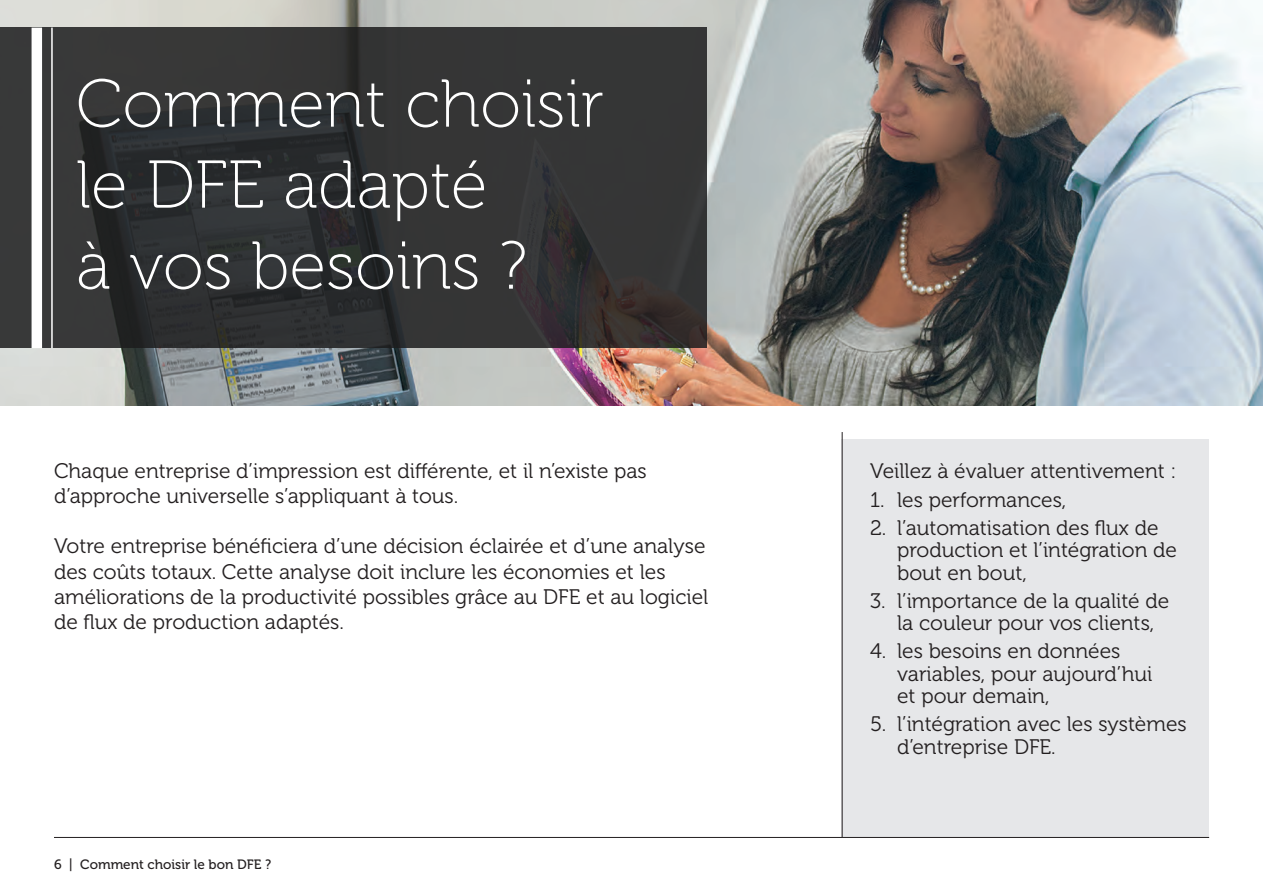
<style>
.page{position:relative;width:1263px;height:893px;background:#fff}
.page>*{position:absolute;margin:0;border:0;box-sizing:border-box;transform-origin:0 0}
.t1{font:67.5px/81px "Museo 100";color:#fff}
.t2{font:21px/22.5px "Museo 300";color:#231f20}
.t3{font:13.5px "Museo 500";color:#231f20}
</style>
<div class="page">
<div style="left:842px;top:439px;width:367px;height:398px;background:#e6e7e9"></div>
<hr style="left:842px;top:432px;width:1px;height:405px;background:#231f20">
<img style="left:0;top:0;width:1263px;height:405px">
<svg style="left:0;top:28px;width:707px;height:320px;background:#323233"></svg>
<hr style="left:51px;top:28px;width:2px;height:320px;background:#fff">
<div style="left:32px;top:28px;width:10px;height:320px;background:#fff"></div>
<hr style="left:54px;top:837px;width:1155px;height:1px;background:#231f20">
<h1 class="t1" style="left:76px;top:65px;width:529px">Comment choisir le DFE adapté<br>à vos besoins ?</h1>
<p class="t2" style="left:54px;top:458px;width:594px;line-height:25.2px">Chaque entreprise d’impression est différente, et il n’existe pas d’approche universelle s’appliquant à tous.</p>
<p class="t2" style="left:54px;top:534px;width:656px;line-height:25.2px">Votre entreprise bénéficiera d’une décision éclairée et d’une analyse des coûts totaux. Cette analyse doit inclure les économies et les améliorations de la productivité possibles grâce au DFE et au logiciel de flux de production adaptés.</p>
<p class="t3" style="left:54px;top:857px;width:219px">6 | Comment choisir le bon DFE ?</p>
<p class="t2" style="left:870px;top:460px;width:308px">Veillez à évaluer attentivement :</p>
<p class="t2" style="left:870px;top:489px;width:198px">1. les performances,</p>
<p class="t2" style="left:897px;top:517px;width:281px;text-indent:-27px">2. l’automatisation des flux de production et l’intégration de bout en bout,</p>
<p class="t2" style="left:870px;top:590px;width:301px;text-align:center">3. l’importance de la qualité de la couleur pour vos clients,</p>
<p class="t2" style="left:897px;top:640px;width:257px;text-indent:-27px">4. les besoins en données variables, pour aujourd’hui et pour demain,</p>
<p class="t2" style="left:897px;top:713px;width:291px;text-indent:-27px">5. l’intégration avec les systèmes d’entreprise DFE.</p>
</div>
